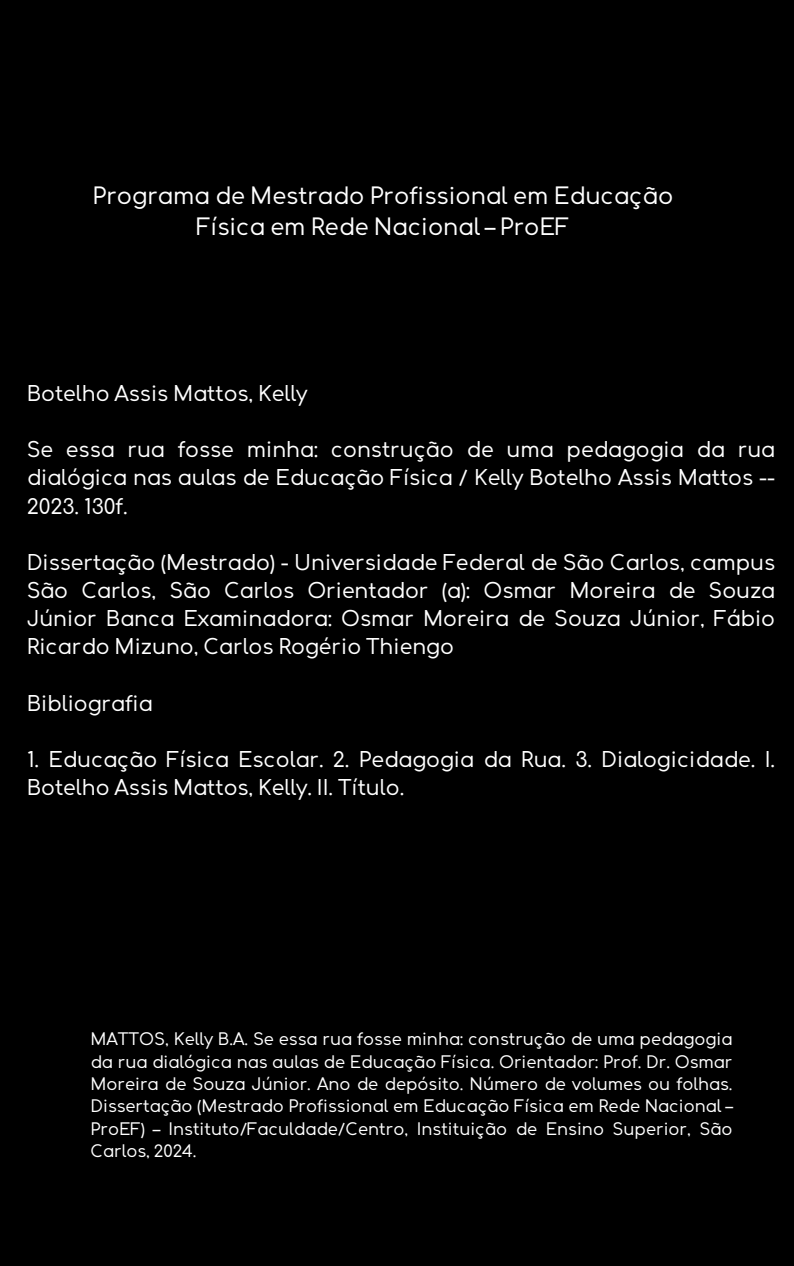
<style>
.page{position:relative;width:794px;height:1266px;background:#fff}
.page>*{position:absolute;margin:0;border:0;box-sizing:border-box;transform-origin:0 0}
.t1{font:22.5px/30.9px "T Sqamus";color:#fff;text-align:center}
.t2{font:20.48px/28.1px "T Sqamus";color:#fff;text-align:justify}
.t3{font:16.27px/22.4px "T Sqamus";color:#fff;text-align:justify}
</style>
<div class="page">
<div style="left:0;top:0;width:793px;height:1266px;background:#000"></div>
<p class="t1" style="left:92px;top:181px;width:582px">Programa de Mestrado Profissional em Educação<br>Física em Rede Nacional – ProEF</p>
<p class="t2" style="left:27px;top:380px;width:282px">Botelho Assis Mattos, Kelly</p>
<p class="t2" style="left:27px;top:437px;width:749px">Se essa rua fosse minha: construção de uma pedagogia da rua dialógica nas aulas de Educação Física / Kelly Botelho Assis Mattos -- 2023. 130f.</p>
<p class="t2" style="left:27px;top:549px;width:749px">Dissertação (Mestrado) - Universidade Federal de São Carlos, campus São Carlos, São Carlos Orientador (a): Osmar Moreira de Souza Júnior Banca Examinadora: Osmar Moreira de Souza Júnior, Fábio Ricardo Mizuno, Carlos Rogério Thiengo</p>
<p class="t2" style="left:27px;top:690px;width:127px">Bibliografia</p>
<p class="t2" style="left:27px;top:746px;width:749px">1. Educação Física Escolar. 2. Pedagogia da Rua. 3. Dialogicidade. I.<br>Botelho Assis Mattos, Kelly. II. Título.</p>
<p class="t3" style="left:90px;top:1029px;width:643px">MATTOS, Kelly B.A. Se essa rua fosse minha: construção de uma pedagogia da rua dialógica nas aulas de Educação Física. Orientador: Prof. Dr. Osmar Moreira de Souza Júnior. Ano de depósito. Número de volumes ou folhas.<br>Dissertação (Mestrado Profissional em Educação Física em Rede Nacional – ProEF) – Instituto/Faculdade/Centro, Instituição de Ensino Superior, São Carlos, 2024.</p>
</div>
